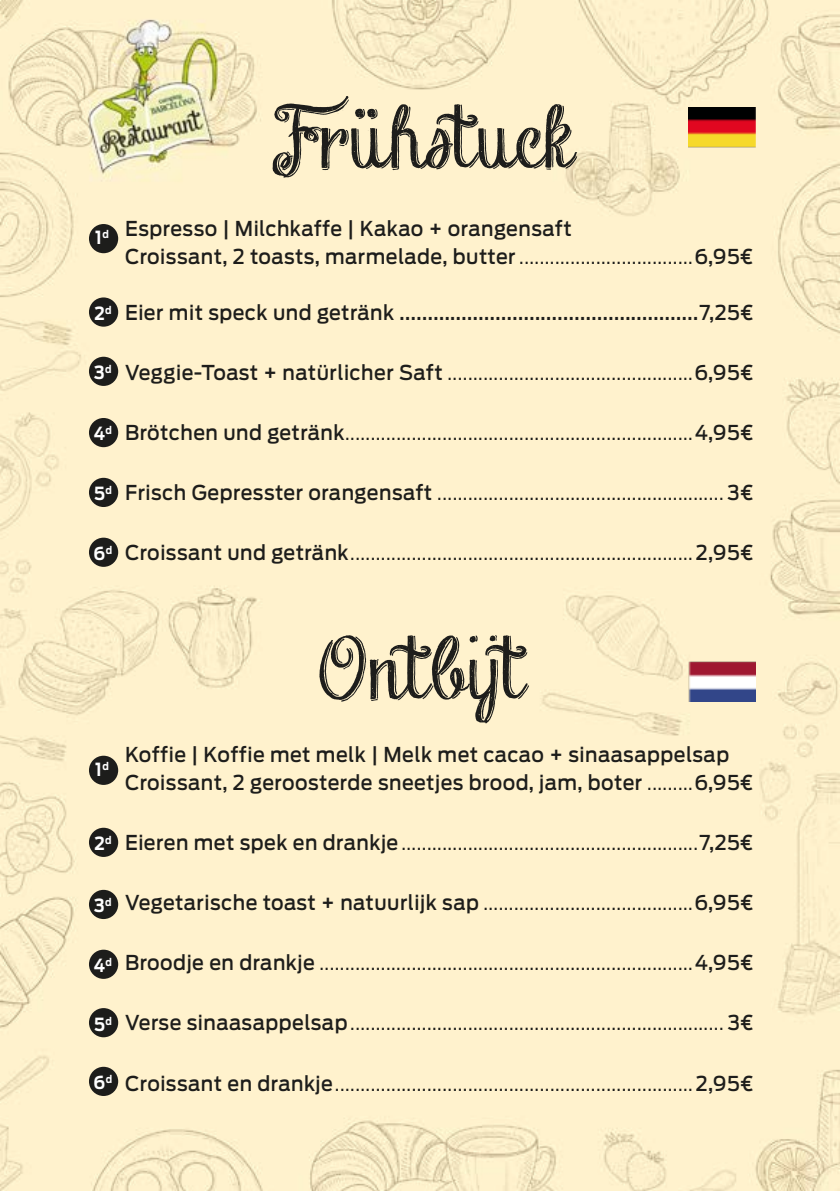
<style>
.page{position:relative;width:840px;height:1191px;background:#fff}
.page>*{position:absolute;margin:0;border:0;box-sizing:border-box;transform-origin:0 0}
.t1{font:80px "Chalk hand lettering shaded";letter-spacing:.025em;color:#1d1d1b}
.t2{font:300 20.4px "Antenna";color:#1d1d1b;scale:.95 1}
.t3{font:500 20.4px/28px "Antenna";letter-spacing:.025em;color:#1d1d1b;scale:.95 1}
.t4{font:700 18px "Antenna";color:#fff;scale:.9 1}
.s1{font-weight:300}
.s2{font-weight:500}
</style>
<div class="page">
<img style="left:0;top:0;width:839px;height:1191px">
<div style="left:89px;top:224px;width:29px;height:29px;background:#1d1d1b;border-radius:50%"></div>
<div style="left:89px;top:755px;width:29px;height:30px;background:#1d1d1b;border-radius:50%"></div>
<div style="left:89px;top:297px;width:29px;height:30px;background:#1d1d1b;border-radius:50%"></div>
<div style="left:89px;top:827px;width:29px;height:30px;background:#1d1d1b;border-radius:50%"></div>
<div style="left:89px;top:357px;width:29px;height:29px;background:#1d1d1b;border-radius:50%"></div>
<div style="left:89px;top:890px;width:29px;height:29px;background:#1d1d1b;border-radius:50%"></div>
<div style="left:89px;top:418px;width:29px;height:29px;background:#1d1d1b;border-radius:50%"></div>
<div style="left:89px;top:949px;width:29px;height:30px;background:#1d1d1b;border-radius:50%"></div>
<div style="left:89px;top:478px;width:29px;height:29px;background:#1d1d1b;border-radius:50%"></div>
<div style="left:89px;top:1008px;width:29px;height:29px;background:#1d1d1b;border-radius:50%"></div>
<div style="left:89px;top:537px;width:29px;height:30px;background:#1d1d1b;border-radius:50%"></div>
<div style="left:89px;top:1066px;width:29px;height:30px;background:#1d1d1b;border-radius:50%"></div>
<img style="left:688px;top:108px;width:67px;height:39px">
<img style="left:688px;top:661px;width:67px;height:40px">
<h1 class="t1" style="left:272px;top:79px;width:301px">Frühstuck</h1>
<p class="t4" style="left:95px;top:227px;width:17px">1<sup>d</sup></p>
<p class="t4" style="left:94px;top:302px;width:21px">2<sup>d</sup></p>
<p class="t3" style="left:125px;top:214px;width:663px">Espresso | Milchkaffe | Kakao + orangensaft<br>Croissant, 2 toasts, marmelade, butter <span class="s1">..................................</span>6,95€</p>
<p class="t3" style="left:125px;top:299px;width:663px">Eier mit speck und getränk .....................................................7,25€</p>
<p class="t4" style="left:94px;top:362px;width:21px">3<sup>d</sup></p>
<p class="t2" style="left:125px;top:360px;width:663px"><span class="s2">Veggie-Toast + natürlicher Saft</span> ................................................<span class="s2">6,95€</span></p>
<p class="t4" style="left:94px;top:423px;width:22px">4<sup>d</sup></p>
<p class="t2" style="left:125px;top:420px;width:663px"><span class="s2">Brötchen und getränk</span>....................................................................<span class="s2">4,95€</span></p>
<p class="t4" style="left:94px;top:483px;width:21px">5<sup>d</sup></p>
<p class="t2" style="left:125px;top:480px;width:663px"><span class="s2">Frisch Gepresster orangensaft</span> ........................................................ <span class="s2">3€</span></p>
<p class="t4" style="left:94px;top:543px;width:22px">6<sup>d</sup></p>
<p class="t2" style="left:125px;top:540px;width:663px"><span class="s2">Croissant und getränk</span>...................................................................<span class="s2">2,95€</span></p>
<p class="t4" style="left:95px;top:759px;width:17px">1<sup>d</sup></p>
<h1 class="t1" style="left:319px;top:610px;width:207px">Ontbijt</h1>
<p class="t3" style="left:125px;top:741px;width:663px">Koffie | Koffie met melk | Melk met cacao + sinaasappelsap<br>Croissant, 2 geroosterde sneetjes brood, jam, boter <span class="s1">.........</span>6,95€</p>
<p class="t4" style="left:94px;top:833px;width:21px">2<sup>d</sup></p>
<p class="t2" style="left:125px;top:831px;width:663px"><span class="s2">Eieren met spek en drankje</span> ..........................................................<span class="s2">7,25€</span></p>
<p class="t4" style="left:94px;top:895px;width:21px">3<sup>d</sup></p>
<p class="t2" style="left:125px;top:891px;width:663px"><span class="s2">Vegetarische toast + natuurlijk sap</span> .........................................<span class="s2">6,95€</span></p>
<p class="t4" style="left:94px;top:954px;width:22px">4<sup>d</sup></p>
<p class="t2" style="left:125px;top:951px;width:663px"><span class="s2">Broodje en drankje</span> .........................................................................<span class="s2">4,95€</span></p>
<p class="t4" style="left:94px;top:1013px;width:21px">5<sup>d</sup></p>
<p class="t2" style="left:125px;top:1011px;width:663px"><span class="s2">Verse sinaasappelsap</span>......................................................................... <span class="s2">3€</span></p>
<p class="t4" style="left:94px;top:1072px;width:22px">6<sup>d</sup></p>
<p class="t2" style="left:125px;top:1071px;width:663px"><span class="s2">Croissant en drankje</span>......................................................................<span class="s2">2,95€</span></p>
</div>
